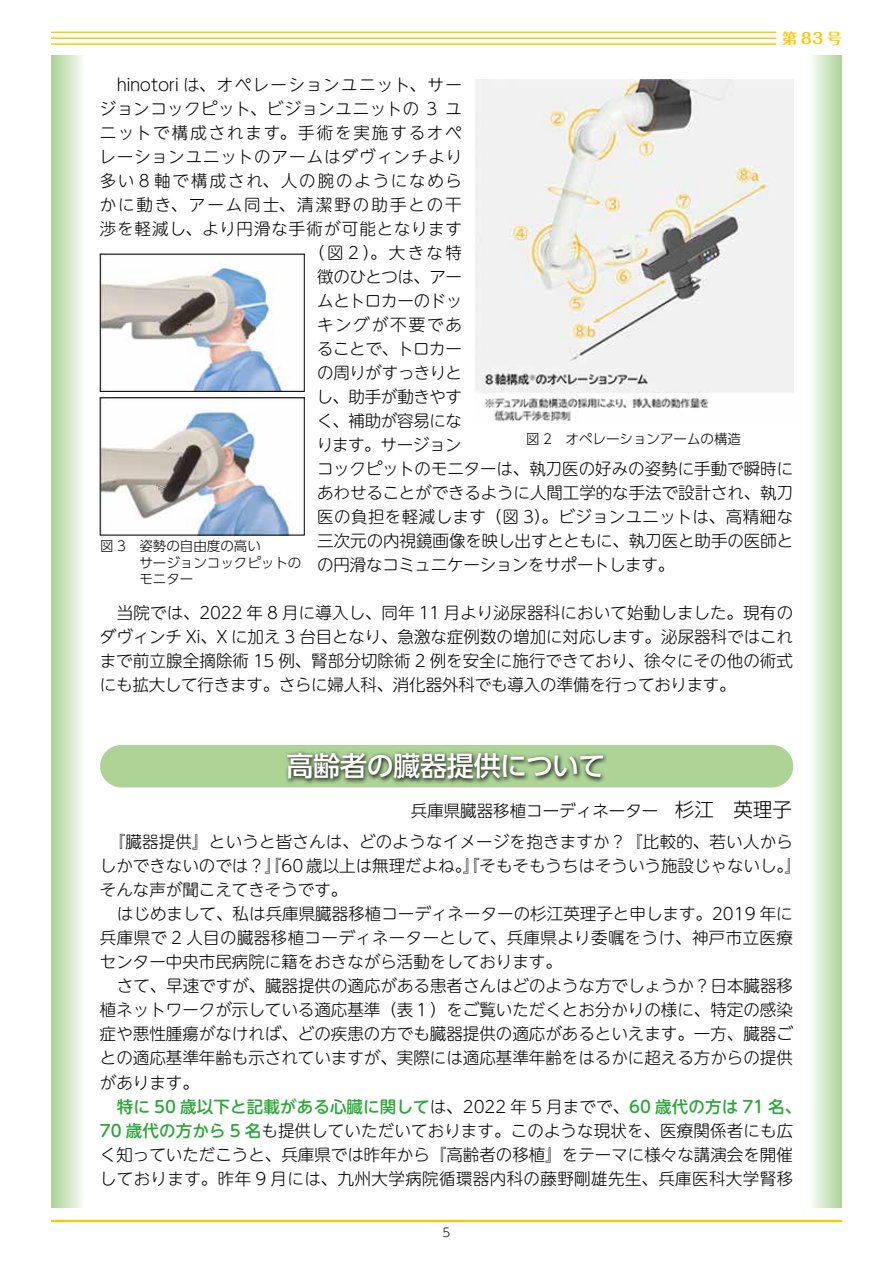
<style>
.page{position:relative;width:893px;height:1263px;background:#fff}
.page>*{position:absolute;margin:0;border:0;box-sizing:border-box;transform-origin:0 0}
.t1{font:500 27px "UD Shin Go Pro";letter-spacing:-.015em;color:#fff}
.t2{font:300 16.5px/24px "UD Shin M Go Pro";color:#000;text-align:justify}
.t3{font:300 16.5px "UD Shin M Go Pro";letter-spacing:.11em;color:#000}
.t4{font:300 16.5px "UD Shin M Go Pro";letter-spacing:.06em;color:#000}
.t5{font:300 16.5px "UD Shin M Go Pro";letter-spacing:-.02em;color:#000}
.t6{font:300 16.5px "UD Shin M Go Pro";letter-spacing:.025em;color:#000}
.t7{font:300 16.5px "UD Shin Go Pro";color:#000}
.t8{font:300 16.5px "UD Shin M Go Pro";letter-spacing:.03em;color:#000}
.t9{font:300 16.5px "UD Shin M Go Pro";letter-spacing:.055em;color:#000}
.t10{font:300 16.5px "UD Shin M Go Pro";letter-spacing:.12em;color:#000}
.t11{font:300 16.5px "UD Shin M Go Pro";letter-spacing:-.03em;color:#000}
.t12{font:300 16.5px "UD Shin M Go Pro";letter-spacing:-.035em;color:#000}
.t13{font:300 16.5px "UD Shin M Go Pro";letter-spacing:-.025em;color:#000}
.t14{font:700 15px "Maru Fo Pro";color:#fcc800}
.t15{font:300 13.5px/16.5px "UD Shin Go Pro";color:#000}
.t16{font:300 12px "UD Shin M Go Pro";color:#000}
.s1{font-size:19.5px}
.s2{font-weight:500;color:#2aa738}
</style>
<div class="page">
<svg style="left:51px;top:55px;width:31px;height:1153px;background:#cfe5c2"></svg>
<svg style="left:812px;top:55px;width:30px;height:1153px;background:#d2e6c6"></svg>
<div style="left:100px;top:745px;width:693px;height:42px;background:#add397;border-radius:21px"></div>
<svg style="left:286px;top:751px;width:321px;height:33px"></svg>
<img style="left:475px;top:79px;width:318px;height:342px">
<img style="left:102px;top:263px;width:189px;height:127px">
<div style="left:100px;top:254px;width:204px;height:138px;border:1px solid #000"></div>
<img style="left:102px;top:408px;width:188px;height:125px">
<hr style="left:51px;top:1220px;width:791px;height:2px;background:#fcc800">
<hr style="left:51px;top:32px;width:725px;height:1px;background:#fcc800">
<hr style="left:51px;top:37px;width:725px;height:2px;background:#fcc800">
<hr style="left:51px;top:43px;width:725px;height:2px;background:#fcc800">
<p class="t14" style="left:782px;top:26px;width:61px">第83号</p>
<p class="t4" style="left:117px;top:72px;width:347px">hinotori は、オペレーションユニット、サー</p>
<p class="t8" style="left:100px;top:96px;width:364px">ジョンコックピット、ビジョンユニットの 3 ユ</p>
<p class="t3" style="left:100px;top:120px;width:364px">ニットで構成されます。手術を実施するオペ</p>
<p class="t4" style="left:99px;top:144px;width:365px">レーションユニットのアームはダヴィンチより</p>
<p class="t3" style="left:100px;top:168px;width:364px">多い 8 軸で構成され、人の腕のようになめら</p>
<p class="t10" style="left:100px;top:192px;width:364px">かに動き、アーム同士、清潔野の助手との干</p>
<p class="t9" style="left:100px;top:216px;width:364px">渉を軽減し、より円滑な手術が可能となります</p>
<p class="t2" style="left:308px;top:240px;width:155px">（図 2）。大きな特</p>
<p class="t11" style="left:317px;top:264px;width:146px">徴のひとつは、アー</p>
<p class="t5" style="left:317px;top:288px;width:147px">ムとトロカーのドッ</p>
<p class="t3" style="left:317px;top:312px;width:146px">キングが不要であ</p>
<p class="t5" style="left:317px;top:336px;width:146px">ることで、トロカー</p>
<p class="t12" style="left:317px;top:360px;width:147px">の周りがすっきりと</p>
<p class="t13" style="left:317px;top:384px;width:147px">し、助手が動きやす</p>
<p class="t5" style="left:317px;top:408px;width:147px">く、補助が容易にな</p>
<p class="t5" style="left:317px;top:432px;width:147px">ります。サージョン</p>
<p class="t2" style="left:317px;top:456px;width:478px">コックピットのモニターは、執刀医の好みの姿勢に手動で瞬時に</p>
<p class="t2" style="left:317px;top:480px;width:478px">あわせることができるように人間工学的な手法で設計され、執刀</p>
<p class="t6" style="left:317px;top:504px;width:477px">医の負担を軽減します（図 3）。ビジョンユニットは、高精細な</p>
<p class="t2" style="left:317px;top:528px;width:477px">三次元の内視鏡画像を映し出すとともに、執刀医と助手の医師と</p>
<p class="t2" style="left:317px;top:552px;width:359px">の円滑なコミュニケーションをサポートします。</p>
<p class="t2" style="left:100px;top:600px;width:695px;text-indent:17px">当院では、2022 年 8 月に導入し、同年 11 月より泌尿器科において始動しました。現有のダヴィンチ Xi、X に加え 3 台目となり、急激な症例数の増加に対応します。泌尿器科ではこれまで前立腺全摘除術 15 例、腎部分切除術 2 例を安全に施行できており、徐々にその他の術式にも拡大して行きます。さらに婦人科、消化器外科でも導入の準備を行っております。</p>
<p class="t15" style="left:526px;top:430px;width:216px">図 2　オペレーションアームの構造</p>
<p class="t15" style="left:139px;top:537px;width:163px;text-indent:-39px">図 3　姿勢の自由度の高い<br>サージョンコックピットのモニター</p>
<h1 class="t1" style="left:287px;top:744px;width:320px">高齢者の臓器提供について</h1>
<p class="t7" style="left:411px;top:797px;width:383px">兵庫県臓器移植コーディネーター　<span class="s1">杉江　英理子</span></p>
<p class="t2" style="left:100px;top:829px;width:703px;text-align:left;text-indent:9px">『臓器提供』というと皆さんは、どのようなイメージを抱きますか？『比較的、若い人からしかできないのでは？』『60 歳以上は無理だよね。』『そもそもうちはそういう施設じゃないし。』そんな声が聞こえてきそうです。</p>
<p class="t2" style="left:100px;top:901px;width:694px;text-indent:17px">はじめまして、私は兵庫県臓器移植コーディネーターの杉江英理子と申します。2019 年に兵庫県で 2 人目の臓器移植コーディネーターとして、兵庫県より委嘱をうけ、神戸市立医療センター中央市民病院に籍をおきながら活動をしております。</p>
<p class="t2" style="left:100px;top:973px;width:695px;text-indent:17px">さて、早速ですが、臓器提供の適応がある患者さんはどのような方でしょうか？日本臓器移植ネットワークが示している適応基準（表１）をご覧いただくとお分かりの様に、特定の感染症や悪性腫瘍がなければ、どの疾患の方でも臓器提供の適応があるといえます。一方、臓器ごとの適応基準年齢も示されていますが、実際には適応基準年齢をはるかに超える方からの提供があります。</p>
<p class="t2" style="left:100px;top:1093px;width:703px;text-align:left;text-indent:17px"><span class="s2">特に 50 歳以下と記載がある心臓に関して</span>は、2022 年 5 月までで、<span class="s2">60 歳代の方は 71 名、70 歳代の方から 5 名</span>も提供していただいております。このような現状を、医療関係者にも広く知っていただこうと、兵庫県では昨年から『高齢者の移植』をテーマに様々な講演会を開催しております。昨年 9 月には、九州大学病院循環器内科の藤野剛雄先生、兵庫医科大学腎移</p>
<p class="t16" style="left:442px;top:1223px;width:9px">5</p>
</div>
